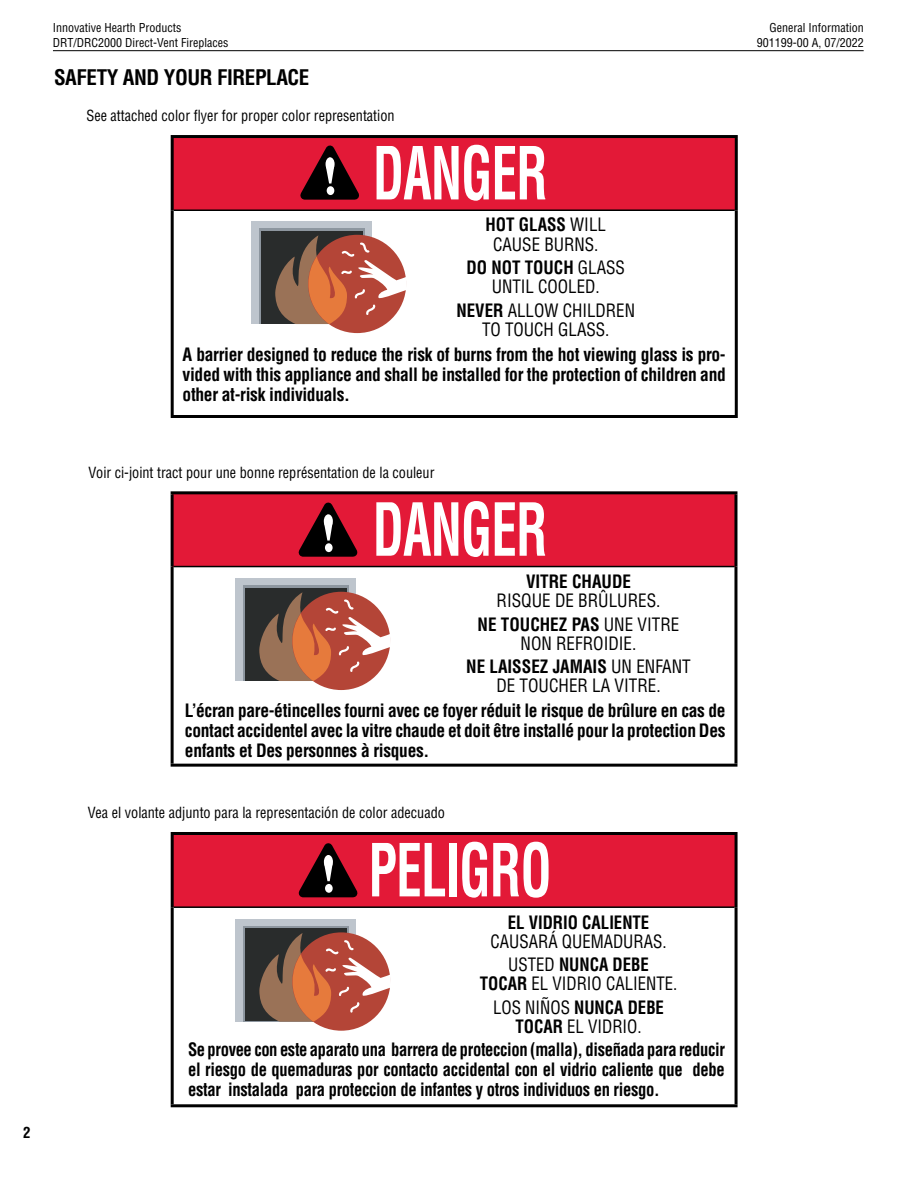
<style>
.page{position:relative;width:918px;height:1188px;background:#fff}
.page>*{position:absolute;margin:0;border:0;box-sizing:border-box;transform-origin:0 0}
.t1{font:700 condensed 71.25px "Helvetica";letter-spacing:-.015em;color:#fff;scale:.72 1}
.t2{font:700 condensed 21px "Helvetica";letter-spacing:-.02em;color:#000}
.t3{font:700 condensed 18px/20.2px "Helvetica";letter-spacing:-.02em;color:#000;text-align:justify}
.t4{font:700 condensed 18px/20.2px "Helvetica";letter-spacing:-.02em;color:#000;text-align:justify;scale:.92 1}
.t5{font:condensed 18px/23.5px "Helvetica";color:#000;text-align:center;scale:.95 1}
.t6{font:condensed 18px/23.5px "Helvetica";color:#000;text-align:center;scale:.93 1}
.t7{font:condensed 18px/19px "Helvetica";color:#000;text-align:center;scale:.94 1}
.t8{font:700 condensed 18px "Helvetica";color:#000;scale:.93 1}
.t9{font:700 condensed 18px "Helvetica";color:#000;scale:.95 1}
.t10{font:condensed 15px "Helvetica";color:#000;scale:.95 1}
.t11{font:700 condensed 15px "Helvetica";color:#000}
.t12{font:condensed 12px/15px "Helvetica";color:#000;text-align:right}
.s1{font-weight:700}
</style>
<div class="page">
<hr style="left:53px;top:50px;width:811px;height:1px;background:#000">
<div style="left:172px;top:137px;width:564px;height:73px;background:#e31937"></div>
<hr style="left:174px;top:209px;width:561px;height:2px;background:#000">
<hr style="left:171px;top:138px;width:3px;height:72px;background:#000">
<hr style="left:735px;top:138px;width:3px;height:72px;background:#000">
<hr style="left:171px;top:210px;width:3px;height:205px;background:#000">
<hr style="left:735px;top:210px;width:3px;height:205px;background:#000">
<hr style="left:171px;top:135px;width:567px;height:3px;background:#000">
<hr style="left:171px;top:415px;width:567px;height:3px;background:#000">
<svg style="left:300px;top:145px;width:59px;height:55px"></svg>
<div style="left:251px;top:221px;width:121px;height:103px;background:#bec5cd"></div>
<div style="left:259px;top:229px;width:106px;height:95px;background:#8d969f"></div>
<div style="left:261px;top:231px;width:101px;height:93px;background:#292c2c"></div>
<div style="left:308px;top:235px;width:98px;height:98px;background:#b44537;border-radius:50%"></div>
<svg style="left:275px;top:235px;width:131px;height:89px"></svg>
<div style="left:172px;top:493px;width:564px;height:74px;background:#e31937"></div>
<hr style="left:174px;top:566px;width:560px;height:1px;background:#000">
<hr style="left:171px;top:494px;width:3px;height:73px;background:#000">
<hr style="left:734px;top:494px;width:3px;height:73px;background:#000">
<hr style="left:171px;top:567px;width:3px;height:197px;background:#000">
<hr style="left:734px;top:567px;width:3px;height:197px;background:#000">
<hr style="left:171px;top:491px;width:566px;height:3px;background:#000">
<hr style="left:171px;top:764px;width:566px;height:3px;background:#000">
<div style="left:172px;top:833px;width:564px;height:74px;background:#e31937"></div>
<hr style="left:174px;top:906px;width:561px;height:2px;background:#000">
<hr style="left:171px;top:835px;width:3px;height:72px;background:#000">
<hr style="left:735px;top:835px;width:3px;height:72px;background:#000">
<hr style="left:171px;top:907px;width:3px;height:197px;background:#000">
<hr style="left:735px;top:907px;width:3px;height:197px;background:#000">
<hr style="left:171px;top:832px;width:567px;height:3px;background:#000">
<hr style="left:171px;top:1104px;width:567px;height:3px;background:#000">
<svg style="left:299px;top:503px;width:58px;height:54px"></svg>
<svg style="left:299px;top:843px;width:58px;height:54px"></svg>
<div style="left:235px;top:578px;width:121px;height:103px;background:#bec5cd"></div>
<div style="left:243px;top:586px;width:106px;height:95px;background:#8d969f"></div>
<div style="left:245px;top:588px;width:101px;height:93px;background:#292c2c"></div>
<div style="left:292px;top:592px;width:98px;height:98px;background:#b44537;border-radius:50%"></div>
<svg style="left:259px;top:592px;width:132px;height:89px"></svg>
<div style="left:235px;top:919px;width:121px;height:103px;background:#bec5cd"></div>
<svg style="left:243px;top:926px;width:106px;height:96px"></svg>
<div style="left:245px;top:929px;width:102px;height:92px;background:#292c2c"></div>
<div style="left:292px;top:932px;width:98px;height:99px;background:#b44537;border-radius:50%"></div>
<svg style="left:259px;top:933px;width:132px;height:89px"></svg>
<p class="t12" style="left:53px;top:20px;width:177px;text-align:left">Innovative Hearth Products<br>DRT/DRC2000 Direct-Vent Fireplaces</p>
<p class="t2" style="left:54px;top:64px;width:257px">SAFETY AND YOUR FIREPLACE</p>
<p class="t10" style="left:86px;top:106px;width:326px">See attached color flyer for proper color representation</p>
<h1 class="t1" style="left:373px;top:129px;width:244px">DANGER</h1>
<p class="t7" style="left:486px;top:215px;width:130px"><span class="s1">HOT GLASS</span> WILL<br>CAUSE BURNS.</p>
<p class="t7" style="left:467px;top:258px;width:170px"><span class="s1">DO NOT TOUCH</span> GLASS<br>UNTIL COOLED.</p>
<p class="t7" style="left:456px;top:300px;width:192px"><span class="s1">NEVER</span> ALLOW CHILDREN<br>TO TOUCH GLASS.</p>
<p class="t3" style="left:183px;top:344px;width:545px">A barrier designed to reduce the risk of burns from the hot viewing glass is pro&shy;vided with this appliance and shall be installed for the protection of children and other at-risk individuals.</p>
<p class="t11" style="left:23px;top:1123px;width:9px">2</p>
<p class="t10" style="left:89px;top:463px;width:366px">Voir ci-joint tract pour une bonne représentation de la couleur</p>
<h1 class="t1" style="left:373px;top:485px;width:244px">DANGER</h1>
<p class="t9" style="left:526px;top:570px;width:112px">VITRE CHAUDE</p>
<p class="t5" style="left:478px;top:589px;width:214px">RISQUE DE BRÛLURES.<br><span class="s1">NE TOUCHEZ PAS</span> UNE VITRE</p>
<p class="t5" style="left:466px;top:631px;width:238px">NON REFROIDIE.<br><span class="s1">NE LAISSEZ JAMAIS</span> UN ENFANT</p>
<p class="t5" style="left:496px;top:674px;width:175px">DE TOUCHER LA VITRE.</p>
<p class="t3" style="left:185px;top:700px;width:542px">L’écran pare-étincelles fourni avec ce foyer réduit le risque de brûlure en cas de contact accidentel avec la vitre chaude et doit être installé pour la protection Des enfants et Des personnes à risques.</p>
<p class="t10" style="left:88px;top:803px;width:377px">Vea el volante adjunto para la representación de color adecuado</p>
<h1 class="t1" style="left:369px;top:826px;width:256px">PELIGRO</h1>
<p class="t8" style="left:508px;top:911px;width:154px">EL VIDRIO CALIENTE</p>
<p class="t6" style="left:491px;top:929px;width:191px">CAUSARÁ QUEMADURAS.<br>USTED <span class="s1">NUNCA DEBE</span></p>
<p class="t6" style="left:480px;top:972px;width:214px"><span class="s1">TOCAR</span> EL VIDRIO CALIENTE.<br>LOS NIÑOS <span class="s1">NUNCA DEBE</span></p>
<p class="t6" style="left:516px;top:1014px;width:137px"><span class="s1">TOCAR</span> EL VIDRIO.</p>
<p class="t4" style="left:188px;top:1039px;width:585px">Se provee con este aparato una barrera de proteccion (malla), diseñada para reducir el riesgo de quemaduras por contacto accidental con el vidrio caliente que debe estar instalada para proteccion de infantes y otros individuos en riesgo.</p>
<p class="t12" style="left:757px;top:20px;width:109px">General Information<br>901199-00 A, 07/2022</p>
</div>
